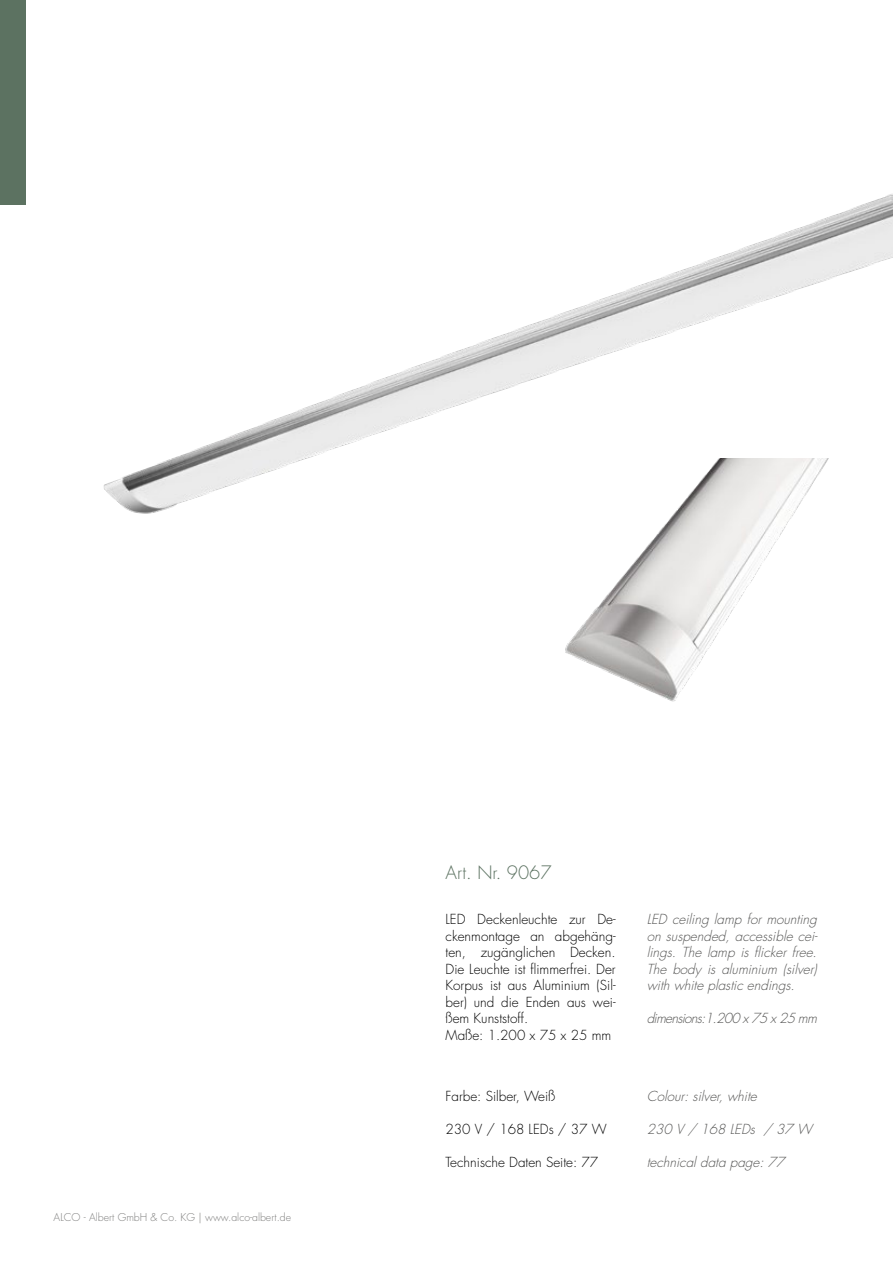
<style>
.page{position:relative;width:893px;height:1263px;background:#fff}
.page>*{position:absolute;margin:0;border:0;box-sizing:border-box;transform-origin:0 0}
.t1{font:300 18px "Futura Std";color:#5c7261}
.t2{font:300 13.5px/16.5px "Futura Std";color:#000}
.t3{font:italic 300 13.5px/16.5px "Futura Std";color:#575756;text-align:justify}
.t4{font:300 10.5px "Futura Std";color:#7e7e7d}
</style>
<div class="page">
<div style="left:0;top:0;width:26px;height:204px;background:#5c7261"></div>
<img style="left:103px;top:194px;width:790px;height:320px">
<img style="left:519px;top:459px;width:310px;height:243px">
<img style="left:863px;top:375px;width:30px;height:139px">
<p class="t4" style="left:54px;top:1211px;width:239px">ALCO - Albert GmbH &amp; Co. KG | www.alco-albert.de</p>
<h1 class="t1" style="left:446px;top:862px;width:108px">Art. Nr. 9067</h1>
<p class="t2" style="left:446px;top:911px;width:172px">LED Deckenleuchte zur De&shy;ckenmontage an abgehäng&shy;ten, zugänglichen Decken.<br>Die Leuchte ist flimmerfrei. Der<br>Korpus ist aus Aluminium (Sil&shy;ber) und die Enden aus wei&shy;ßem Kunststoff.<br>Maße: 1.200 x 75 x 25 mm</p>
<p class="t2" style="left:446px;top:1088px;width:111px">Farbe: Silber, Weiß</p>
<p class="t2" style="left:446px;top:1121px;width:163px">230 V / 168 LEDs / 37 W</p>
<p class="t2" style="left:446px;top:1154px;width:154px">Technische Daten Seite: 77</p>
<p class="t3" style="left:647px;top:911px;width:175px">LED ceiling lamp for mounting on suspended, accessible cei&shy;lings. The lamp is flicker free.<br>The body is aluminium (silver) withwhite plasticendings.</p>
<p class="t3" style="left:647px;top:1010px;width:175px">dimensions:1.200x75x25mm</p>
<p class="t3" style="left:647px;top:1088px;width:115px">Colour:silver,white</p>
<p class="t3" style="left:647px;top:1121px;width:170px">230 V / 168 LEDs / 37 W</p>
<p class="t3" style="left:647px;top:1154px;width:143px">technicaldata page:77</p>
</div>
